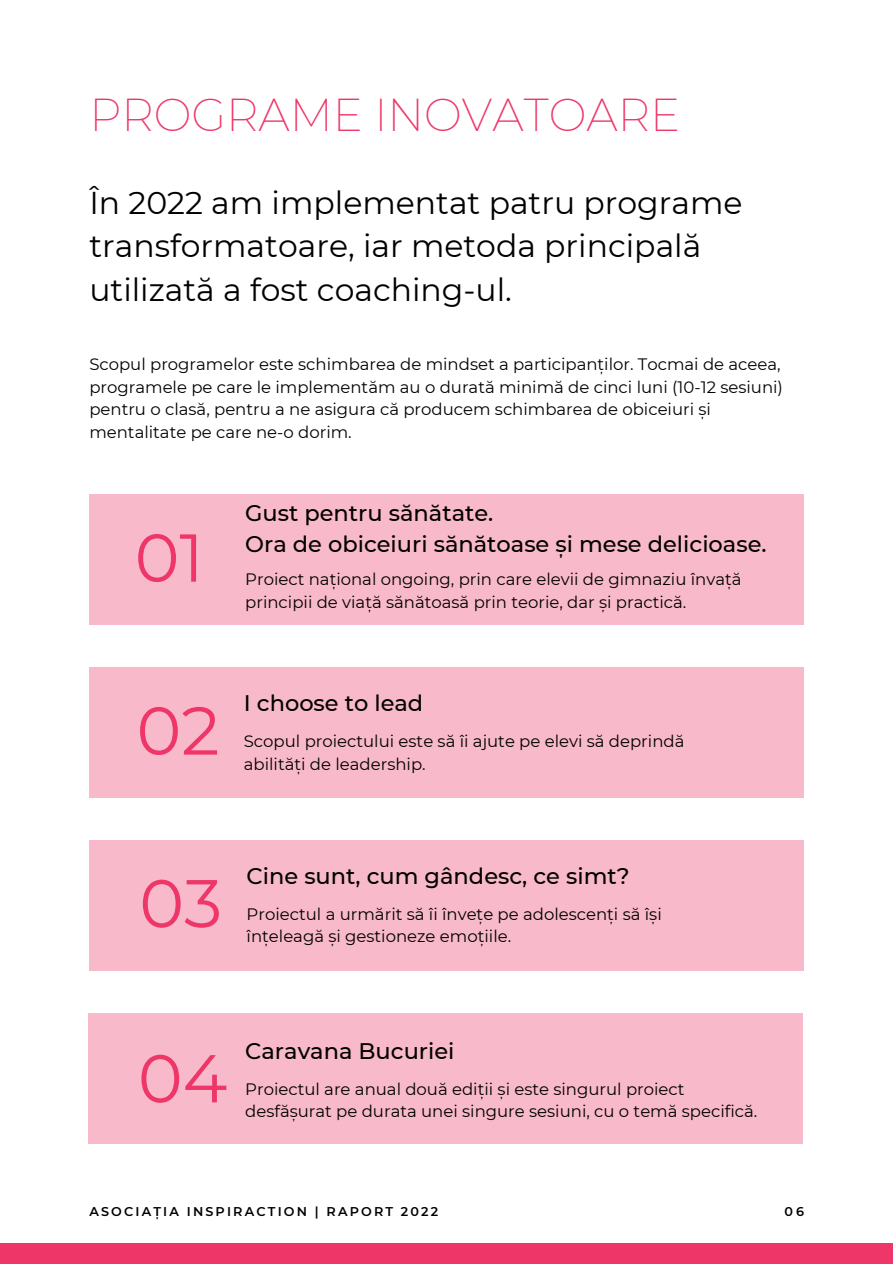
<style>
.page{position:relative;width:893px;height:1264px;background:#fff}
.page>*{position:absolute;margin:0;border:0;box-sizing:border-box;transform-origin:0 0}
.t1{font:67.5px "Montserrat";color:#ee3668}
.t2{font:200 45px "Montserrat";color:#ee3668}
.t3{font:31.5px/43.8px "Montserrat";color:#000}
.t4{font:500 22.5px "Montserrat";color:#000}
.t5{font:16.5px/22.5px "Montserrat";color:#000}
.t6{font:600 12.75px "Montserrat";letter-spacing:.17em;color:#000}
</style>
<div class="page">
<div style="left:89px;top:494px;width:715px;height:130px;background:#f8b9ca"></div>
<div style="left:0;top:1243px;width:892px;height:20px;background:#ee3668"></div>
<div style="left:89px;top:667px;width:715px;height:130px;background:#f8b9ca"></div>
<div style="left:89px;top:840px;width:715px;height:130px;background:#f8b9ca"></div>
<div style="left:88px;top:1013px;width:714px;height:130px;background:#f8b9ca"></div>
<p class="t2" style="left:89px;top:87px;width:592px">PROGRAME INOVATOARE</p>
<p class="t3" style="left:89px;top:180px;width:654px">În 2022 am implementat patru programe transformatoare, iar metoda principală utilizată a fost coaching-ul.</p>
<p class="t5" style="left:89px;top:353px;width:695px">Scopul programelor este schimbarea de mindset a participanților. Tocmai de aceea, programele pe care le implementăm au o durată minimă de cinci luni (10-12 sesiuni) pentru o clasă, pentru a ne asigura că producem schimbarea de obiceiuri și mentalitate pe care ne-o dorim.</p>
<p class="t1" style="left:135px;top:516px;width:71px">01</p>
<p class="t4" style="left:245px;top:499px;width:249px">Gust pentru sănătate.</p>
<p class="t4" style="left:245px;top:530px;width:522px">Ora de obiceiuri sănătoase și mese delicioase.</p>
<p class="t5" style="left:245px;top:568px;width:498px">Proiect național ongoing, prin care elevii de gimnaziu învață principii de viață sănătoasă prin teorie, dar și practică.</p>
<p class="t1" style="left:136px;top:689px;width:85px">02</p>
<p class="t4" style="left:244px;top:689px;width:181px">I choose to lead</p>
<p class="t5" style="left:244px;top:730px;width:442px">Scopul proiectului este să îi ajute pe elevi să deprindă abilități de leadership.</p>
<p class="t1" style="left:139px;top:862px;width:84px">03</p>
<p class="t4" style="left:246px;top:862px;width:384px">Cine sunt, cum gândesc, ce simt?</p>
<p class="t5" style="left:246px;top:902px;width:416px">Proiectul a urmărit să îi învețe pe adolescenți să își înțeleagă și gestioneze emoțiile.</p>
<p class="t1" style="left:138px;top:1037px;width:91px">04</p>
<p class="t4" style="left:245px;top:1037px;width:211px">Caravana Bucuriei</p>
<p class="t5" style="left:245px;top:1077px;width:513px">Proiectul are anual două ediții și este singurul proiect desfășurat pe durata unei singure sesiuni, cu o temă specifică.</p>
<p class="t6" style="left:89px;top:1203px;width:350px">ASOCIAȚIA INSPIRACTION | RAPORT 2022</p>
<p class="t6" style="left:784px;top:1203px;width:21px">06</p>
</div>
